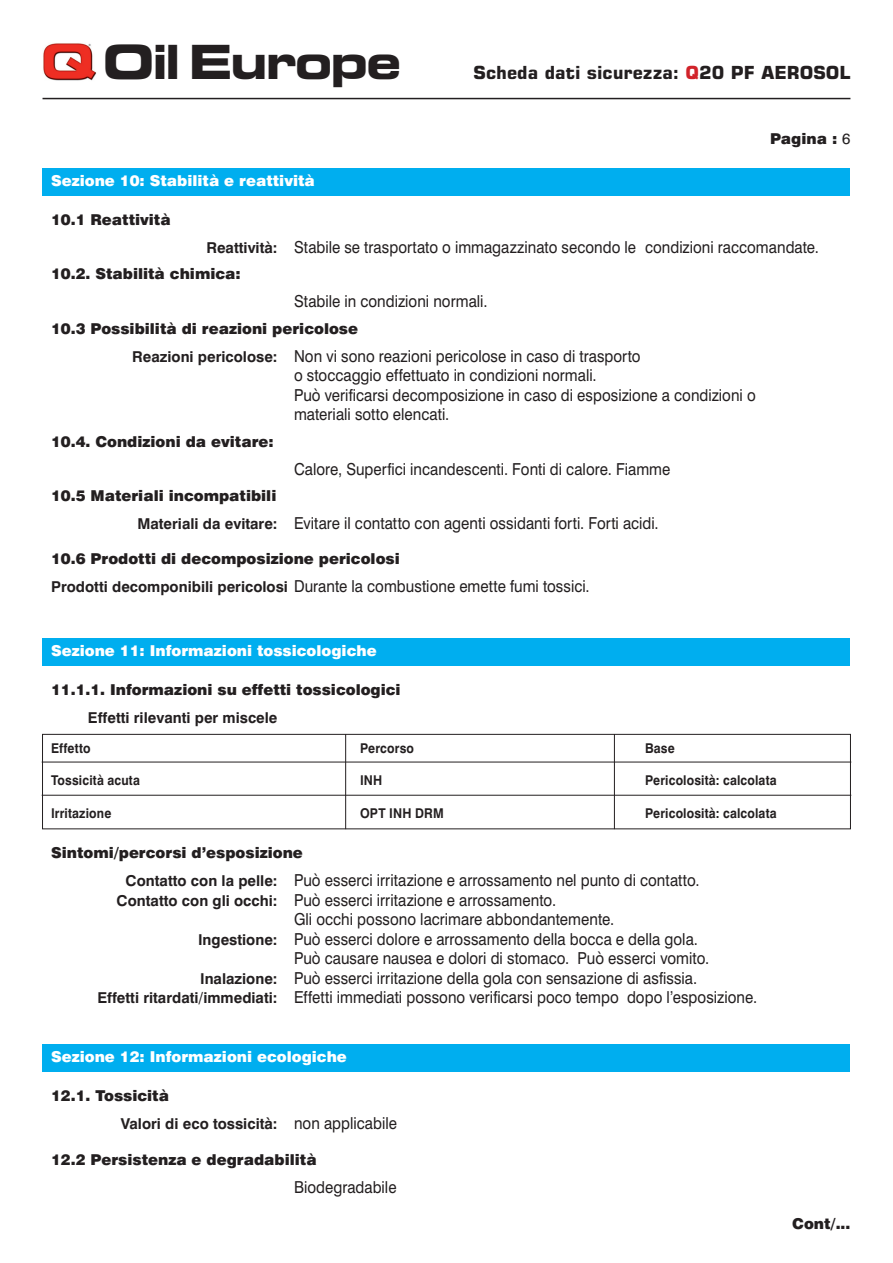
<style>
.page{position:relative;width:893px;height:1263px;background:#fff}
.page>*{position:absolute;margin:0;border:0;box-sizing:border-box;transform-origin:0 0}
.t1{font:700 expanded 46.95px "Square 721 BT";letter-spacing:-.05em;color:#231f20}
.t2{font:700 18px "Square 721 BT";color:#231f20}
.t3{font:16.5px/19.5px "Swiss 721 BT";letter-spacing:.005em;color:#231f20;scale:.91 1}
.t4{font:900 15px "Swiss 721 BT";color:#231f20}
.t5{font:900 15px "Swiss 721 BT";color:#fff}
.t6{font:700 15px/28px "Swiss 721 BT";color:#231f20}
.t7{font:700 13.5px "Swiss 721 BT";letter-spacing:.015em;color:#231f20;scale:.91 1}
.s1{color:#d1232a}
.s2{font-weight:400}
.s3{font-weight:700;font-size:15px}
.s4{font-weight:900}
.s5{font-weight:400;font-size:16.5px}
</style>
<div class="page">
<img style="left:43px;top:43px;width:53px;height:38px">
<hr style="left:43px;top:98px;width:807px;height:1px;background:#231f20">
<div style="left:43px;top:168px;width:807px;height:28px;background:#00aeef"></div>
<div style="left:43px;top:638px;width:807px;height:27px;background:#00aeef"></div>
<div style="left:43px;top:1044px;width:807px;height:27px;background:#00aeef"></div>
<div style="left:42px;top:734px;width:809px;height:95px;border:1px solid #231f20"></div>
<hr style="left:345px;top:734px;width:1px;height:95px;background:#231f20">
<hr style="left:614px;top:734px;width:1px;height:95px;background:#231f20">
<hr style="left:42px;top:762px;width:809px;height:1px;background:#231f20">
<hr style="left:42px;top:795px;width:809px;height:1px;background:#231f20">
<h1 class="t1" style="left:103px;top:34px;width:300px">Oil Europe</h1>
<p class="t5" style="left:51px;top:172px;width:265px">Sezione 10: Stabilità e reattività</p>
<p class="t4" style="left:51px;top:210px;width:121px">10.1 Reattività</p>
<p class="t2" style="left:474px;top:62px;width:378px">Scheda dati sicurezza: <span class="s1">Q</span>20 PF AEROSOL</p>
<p class="t4" style="left:770px;top:130px;width:82px">Pagina : <span class="s2">6</span></p>
<p class="t3" style="left:206px;top:237px;width:675px"><span class="s3">Reattività:</span> Stabile se trasportato o immagazzinato secondo le condizioni raccomandate.</p>
<p class="t4" style="left:51px;top:265px;width:191px">10.2. Stabilità chimica:</p>
<p class="t3" style="left:294px;top:291px;width:214px">Stabile in condizioni normali.</p>
<p class="t4" style="left:51px;top:319px;width:309px">10.3 Possibilità di reazioni pericolose</p>
<p class="t3" style="left:294px;top:346px;width:509px;text-indent:-162px"><span class="s3">Reazioni pericolose:</span> Non vi sono reazioni pericolose in caso di trasporto<br>o stoccaggio effettuato in condizioni normali.<br>Può verificarsi decomposizione in caso di esposizione a condizioni o materiali sotto elencati.</p>
<p class="t4" style="left:51px;top:432px;width:224px">10.4. Condizioni da evitare:</p>
<p class="t3" style="left:294px;top:459px;width:415px">Calore, Superfici incandescenti. Fonti di calore. Fiamme</p>
<p class="t4" style="left:51px;top:487px;width:227px">10.5 Materiali incompatibili</p>
<p class="t3" style="left:137px;top:513px;width:574px"><span class="s3">Materiali da evitare:</span> Evitare il contatto con agenti ossidanti forti. Forti acidi.</p>
<p class="t4" style="left:51px;top:550px;width:350px">10.6 Prodotti di decomposizione pericolosi</p>
<p class="t3" style="left:51px;top:576px;width:593px"><span class="s3">Prodotti decomponibili pericolosi</span> Durante la combustione emette fumi tossici.</p>
<p class="t5" style="left:51px;top:642px;width:327px">Sezione 11: Informazioni tossicologiche</p>
<p class="t4" style="left:51px;top:680px;width:351px">11.1.1. Informazioni su effetti tossicologici</p>
<p class="t6" style="left:88px;top:703px;width:191px">Effetti rilevanti per miscele</p>
<p class="t7" style="left:51px;top:740px;width:45px">Effetto</p>
<p class="t7" style="left:360px;top:740px;width:61px">Percorso</p>
<p class="t7" style="left:645px;top:740px;width:34px">Base</p>
<p class="t7" style="left:51px;top:772px;width:99px">Tossicità acuta</p>
<p class="t7" style="left:360px;top:772px;width:26px">INH</p>
<p class="t7" style="left:645px;top:772px;width:146px">Pericolosità: calcolata</p>
<p class="t7" style="left:51px;top:805px;width:68px">Irritazione</p>
<p class="t7" style="left:360px;top:805px;width:94px">OPT INH DRM</p>
<p class="t7" style="left:645px;top:805px;width:146px">Pericolosità: calcolata</p>
<p class="t4" style="left:51px;top:844px;width:253px">Sintomi/percorsi d’esposizione</p>
<p class="t3" style="left:126px;top:870px;width:632px"><span class="s3">Contatto con la pelle:</span> Può esserci irritazione e arrossamento nel punto di contatto.</p>
<p class="t3" style="left:117px;top:890px;width:484px"><span class="s3">Contatto con gli occhi:</span> Può esserci irritazione e arrossamento.</p>
<p class="t3" style="left:294px;top:909px;width:353px">Gli occhi possono lacrimare abbondantemente.</p>
<p class="t3" style="left:198px;top:929px;width:551px"><span class="s3">Ingestione:</span> Può esserci dolore e arrossamento della bocca e della gola.</p>
<p class="t3" style="left:294px;top:948px;width:458px">Può causare nausea e dolori di stomaco. Può esserci vomito.</p>
<p class="t3" style="left:200px;top:968px;width:548px"><span class="s3">Inalazione:</span> Può esserci irritazione della gola con sensazione di asfissia.</p>
<p class="t3" style="left:97px;top:987px;width:726px"><span class="s3">Effetti ritardati/immediati:</span> Effetti immediati possono verificarsi poco tempo dopo l’esposizione.</p>
<p class="t5" style="left:51px;top:1048px;width:297px">Sezione 12: Informazioni ecologiche</p>
<p class="t6" style="left:121px;top:1081px;width:278px;text-indent:-70px"><span class="s4">12.1. Tossicità<br></span>Valori di eco tossicità: <span class="s5">non applicabile</span></p>
<p class="t4" style="left:51px;top:1151px;width:267px">12.2 Persistenza e degradabilità</p>
<p class="t3" style="left:294px;top:1177px;width:114px">Biodegradabile</p>
<p class="t4" style="left:792px;top:1214px;width:60px">Cont/...</p>
</div>
